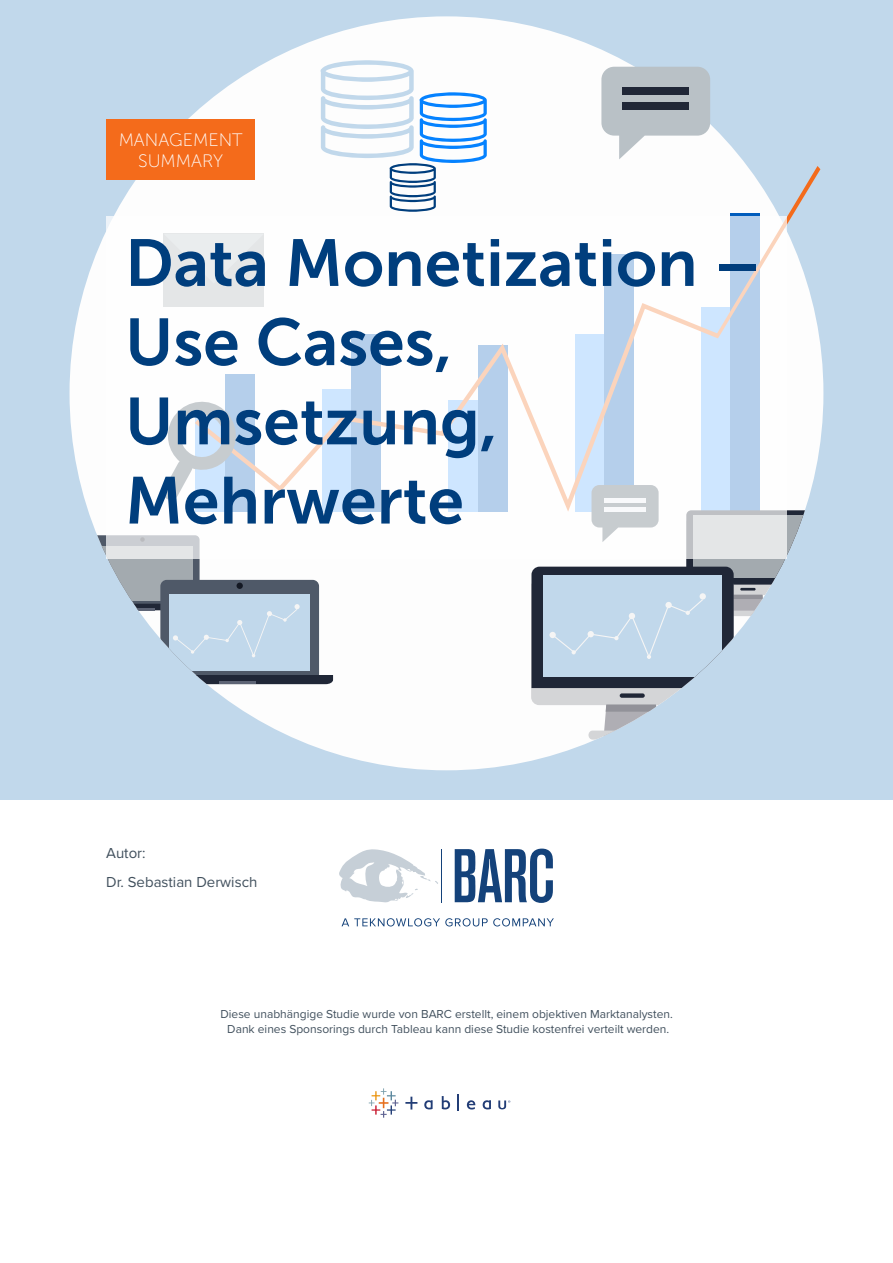
<style>
.page{position:relative;width:893px;height:1263px;background:#fff}
.page>*{position:absolute;margin:0;border:0;box-sizing:border-box;transform-origin:0 0}
.t1{font:66px/79.2px "Museo Sans 700";color:#003e7d}
.t2{font:18px/21px "Museo Sans 100";color:#fff;text-align:center}
.t3{font:15px/29.5px "Proxima Nova";color:#41505d}
.t4{font:12px/15px "Proxima Nova";color:#41505d;text-align:center}
</style>
<div class="page">
<svg style="left:339px;top:849px;width:99px;height:53px"></svg>
<hr style="left:441px;top:850px;width:1px;height:53px;background:#14427a">
<svg style="left:455px;top:848px;width:98px;height:55px"></svg>
<svg style="left:342px;top:918px;width:212px;height:8px"></svg>
<div style="left:0;top:0;width:893px;height:799px;background:#c1d8eb"></div>
<div style="left:70px;top:16px;width:753px;height:754px;background:#fdfdfd;border-radius:50%"></div>
<svg style="left:601px;top:67px;width:109px;height:92px"></svg>
<div style="left:622px;top:88px;width:67px;height:7px;background:#202737"></div>
<div style="left:622px;top:103px;width:67px;height:7px;background:#202737"></div>
<svg style="left:531px;top:512px;width:274px;height:227px"></svg>
<svg style="left:97px;top:535px;width:236px;height:149px"></svg>
<svg style="left:321px;top:60px;width:166px;height:152px"></svg>
<svg style="left:369px;top:1088px;width:29px;height:30px"></svg>
<svg style="left:442px;top:1096px;width:8px;height:13px"></svg>
<svg style="left:457px;top:1094px;width:2px;height:17px"></svg>
<svg style="left:467px;top:1100px;width:8px;height:9px"></svg>
<svg style="left:424px;top:1100px;width:9px;height:9px"></svg>
<svg style="left:483px;top:1100px;width:8px;height:9px"></svg>
<svg style="left:405px;top:1097px;width:12px;height:12px"></svg>
<svg style="left:498px;top:1100px;width:12px;height:9px"></svg>
<svg style="left:106px;top:216px;width:681px;height:342px"></svg>
<div style="left:106px;top:119px;width:149px;height:61px;background:#f46b1b"></div>
<h2 class="t2" style="left:119px;top:129px;width:126px">MANAGEMENT<br>SUMMARY</h2>
<h1 class="t1" style="left:125px;top:223px;width:637px">Data Monetization –<br>Use Cases,<br>Umsetzung,<br>Mehrwerte</h1>
<p class="t3" style="left:106px;top:837px;width:153px">Autor:<br>Dr. Sebastian Derwisch</p>
<p class="t4" style="left:221px;top:1005px;width:454px">Diese unabhängige Studie wurde von BARC erstellt, einem objektiven Marktanalysten.<br>Dank eines Sponsorings durch Tableau kann diese Studie kostenfrei verteilt werden.</p>
</div>
